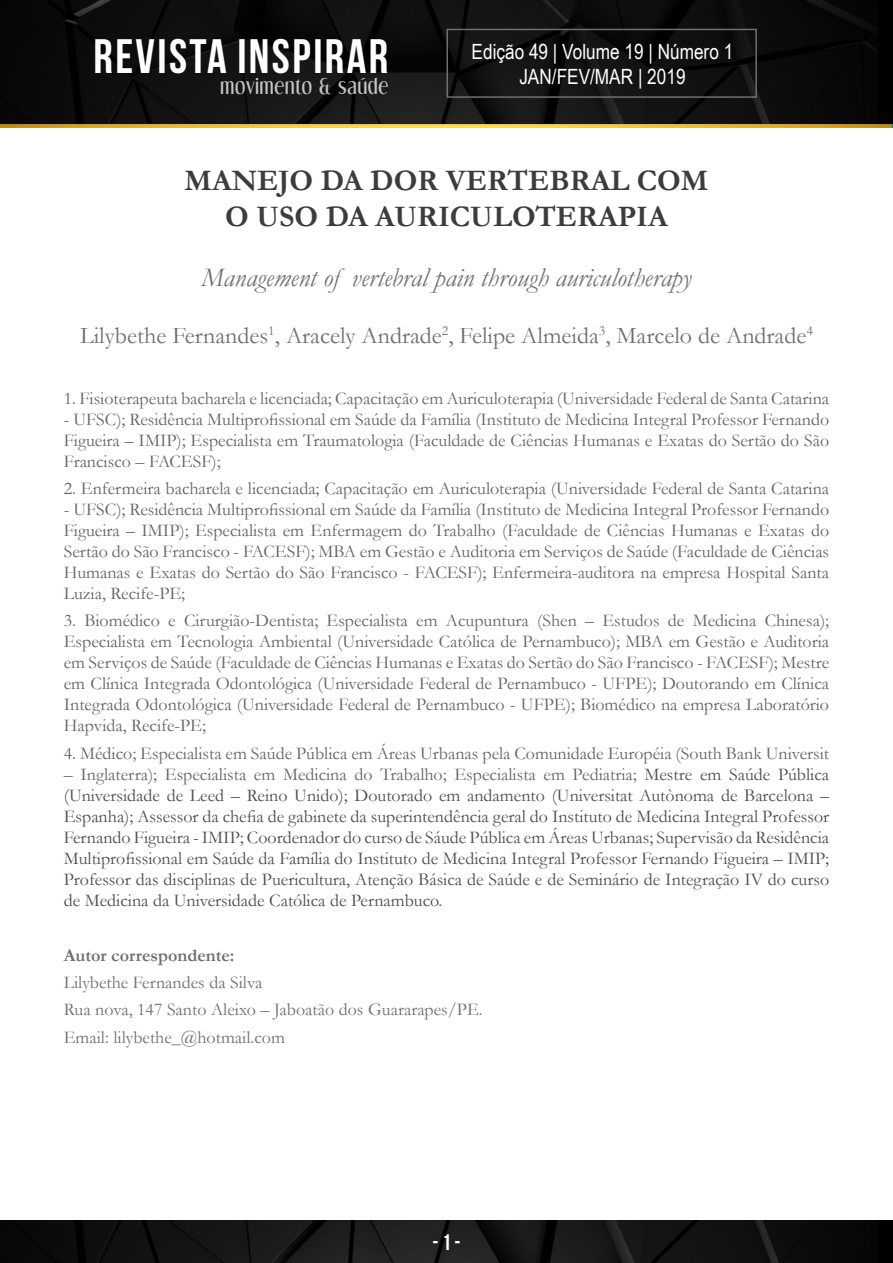
<style>
.page{position:relative;width:893px;height:1263px;background:#fff}
.page>*{position:absolute;margin:0;border:0;box-sizing:border-box;transform-origin:0 0}
.t1{font:700 48.3px "Bebas Neue";letter-spacing:.05em;color:#fff}
.t2{font:700 30px/36px "Garamond";color:#3c3c3b;text-align:center}
.t3{font:italic 27px "Garamond";color:#706f6f}
.t4{font:24px "Garamond";color:#706f6f}
.t5{font:700 22.5px "Bebas Neue";color:#fff}
.t6{font:21px/25.2px "Arial Narrow";color:#fff;text-align:center}
.t7{font:18.9px "Dream Orphans";letter-spacing:.05em;color:#c6c6c6}
.t8{font:18px/21px "Garamond";color:#646464;text-align:justify}
.t9{font:18px/21px "Garamond";color:#4d4d4d;text-align:justify}
.t10{font:18px/27.8px "Garamond";color:#706f6f}
.t11{font:700 18px "Garamond";color:#706f6f}
.s1{color:#646464}
</style>
<div class="page">
<img style="left:0;top:124px;width:891px;height:4px">
<img style="left:0;top:0;width:878px;height:124px">
<div style="left:446px;top:29px;width:311px;height:69px;border:2px solid #706f6f"></div>
<img style="left:0;top:1220px;width:878px;height:43px">
<h1 class="t1" style="left:94px;top:29px;width:296px">REVISTA INSPIRAR</h1>
<p class="t7" style="left:220px;top:75px;width:169px">movimento &amp; saúde</p>
<p class="t6" style="left:472px;top:38px;width:263px">Edição 49 | Volume 19 | Número 1<br>JAN/FEV/MAR | 2019</p>
<h2 class="t2" style="left:184px;top:162px;width:525px">MANEJO DA DOR VERTEBRAL COM<br>O USO DA AURICULOTERAPIA</h2>
<h3 class="t3" style="left:201px;top:259px;width:492px">Management of vertebral pain through auriculotherapy</h3>
<h3 class="t4" style="left:80px;top:319px;width:734px">Lilybethe Fernandes<sup>1</sup>, Aracely Andrade<sup>2</sup>, Felipe Almeida<sup>3</sup>, Marcelo de Andrade<sup>4</sup></h3>
<p class="t8" style="left:64px;top:387px;width:767px">1. Fisioterapeuta bacharela e licenciada; Capacitação em Auriculoterapia (Universidade Federal de Santa Catarina</p>
<p class="t8" style="left:64px;top:408px;width:767px">- UFSC); Residência Multiprofissional em Saúde da Família (Instituto de Medicina Integral Professor Fernando Figueira – IMIP); Especialista em Traumatologia (Faculdade de Ciências Humanas e Exatas do Sertão do São Francisco – FACESF);</p>
<p class="t8" style="left:64px;top:477px;width:767px">2. Enfermeira bacharela e licenciada; Capacitação em Auriculoterapia (Universidade Federal de Santa Catarina</p>
<p class="t8" style="left:64px;top:498px;width:767px">- UFSC); Residência Multiprofissional em Saúde da Família (Instituto de Medicina Integral Professor Fernando Figueira – IMIP); Especialista em Enfermagem do Trabalho (Faculdade de Ciências Humanas e Exatas do Sertão do São Francisco - FACESF); MBA em Gestão e Auditoria em Serviços de Saúde (Faculdade de Ciências Humanas e Exatas do Sertão do São Francisco - FACESF); Enfermeira-auditora na empresa Hospital Santa Luzia, Recife-PE;</p>
<p class="t8" style="left:64px;top:610px;width:767px">3. Biomédico e Cirurgião-Dentista; Especialista em Acupuntura (Shen – Estudos de Medicina Chinesa); Especialista em Tecnologia Ambiental (Universidade Católica de Pernambuco); MBA em Gestão e Auditoria em Serviços de Saúde (Faculdade de Ciências Humanas e Exatas do Sertão do São Francisco - FACESF); Mestre em Clínica Integrada Odontológica (Universidade Federal de Pernambuco - UFPE); Doutorando em Clínica Integrada Odontológica (Universidade Federal de Pernambuco - UFPE); Biomédico na empresa Laboratório Hapvida, Recife-PE;</p>
<p class="t8" style="left:64px;top:742px;width:767px">4. Médico; Especialista em Saúde Pública em Áreas Urbanas pela Comunidade Européia (South Bank Universit</p>
<p class="t9" style="left:64px;top:763px;width:767px"><span class="s1">– Inglaterra); Especialista em Medicina do Trabalho; Especialista em Pediatria;</span> Mestre em Saúde Pública (Universidade de Leed – Reino Unido); Doutorado em andamento (Universitat Autònoma de Barcelona – Espanha); Assessor da chefia de gabinete da superintendência geral do Instituto de Medicina Integral Professor Fernando Figueira - IMIP; Coordenador do curso de Sáude Pública em Áreas Urbanas; Supervisão da Residência Multiprofissional em Saúde da Família do Instituto de Medicina Integral Professor Fernando Figueira – IMIP; Professor das disciplinas de Puericultura, Atenção Básica de Saúde e de Seminário de Integração IV do curso de Medicina da Universidade Católica de Pernambuco.</p>
<p class="t11" style="left:64px;top:943px;width:172px">Autor correspondente:</p>
<p class="t10" style="left:64px;top:968px;width:420px">Lilybethe Fernandes da Silva<br>Rua nova, 147 Santo Aleixo – Jaboatão dos Guararapes/PE.<br>Email: lilybethe_@hotmail.com</p>
<p class="t5" style="left:432px;top:1230px;width:30px">- 1 -</p>
</div>
